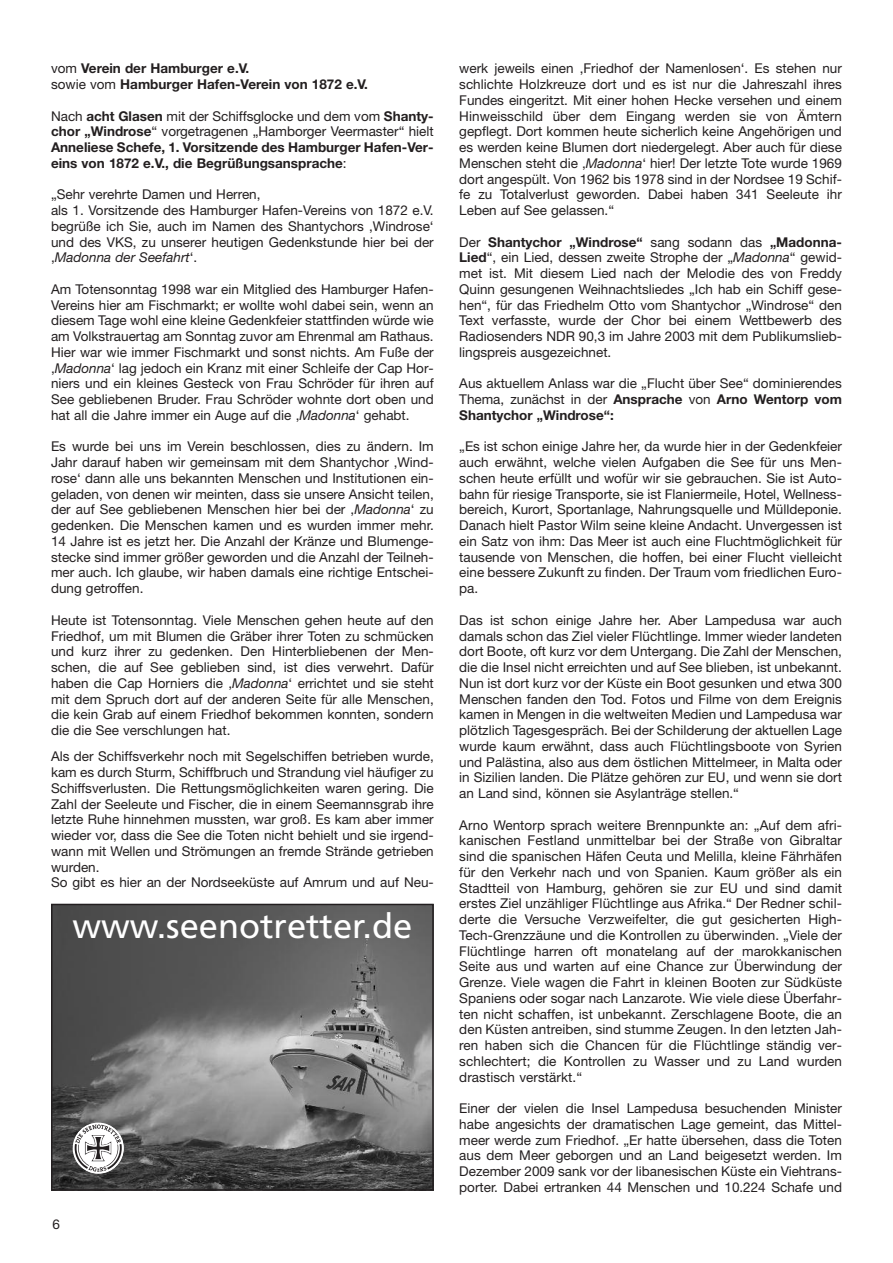
<style>
.page{position:relative;width:893px;height:1263px;background:#fff}
.page>*{position:absolute;margin:0;border:0;box-sizing:border-box;transform-origin:0 0}
.t1{font:34.5px "Frutiger LT Std";color:#fff}
.t2{font:13.5px/15.8px "Helvetica Neue LT Std";color:#231f20;text-align:justify}
.t3{font:700 13.5px/15.8px "Helvetica Neue LT Std";color:#231f20}
.s1{font-weight:400}
.s2{font-style:italic}
.s3{font-weight:700}
</style>
<div class="page">
<img style="left:54px;top:907px;width:377px;height:281px">
<svg style="left:73px;top:1123px;width:51px;height:50px"></svg>
<div style="left:51px;top:904px;width:383px;height:287px;border:2px solid #231f20"></div>
<p class="t3" style="left:51px;top:62px;width:319px"><span class="s1">vom</span> Verein der Hamburger e.V.<br><span class="s1">sowie vom</span> Hamburger Hafen-Verein von 1872 e.V.</p>
<p class="t3" style="left:51px;top:109px;width:384px;text-align:justify"><span class="s1">Nach</span> acht Glasen <span class="s1">mit der Schiffsglocke und dem vom</span> Shanty&shy;chor „Windrose<span class="s1">“ vorgetragenen „Hamborger Veermaster“ hielt </span>Anneliese Schefe, 1. Vorsitzende des Hamburger Hafen-Ver&shy;eins von 1872 e.V., die Begrüßungsansprache<span class="s1">:</span></p>
<p class="t2" style="left:51px;top:188px;width:384px;text-align:left">„Sehr verehrte Damen und Herren,<br>als 1. Vorsitzende des Hamburger Hafen-Vereins von 1872 e.V. begrüße ich Sie, auch im Namen des Shantychors ,Windrose‘ und des VKS, zu unserer heutigen Gedenkstunde hier bei der ,<span class="s2">Madonna der Seefahrt</span>‘.</p>
<p class="t2" style="left:51px;top:283px;width:384px">Am Totensonntag 1998 war ein Mitglied des Hamburger Hafen-Vereins hier am Fischmarkt; er wollte wohl dabei sein, wenn an diesem Tage wohl eine kleine Gedenkfeier stattfinden würde wie am Volkstrauertag am Sonntag zuvor am Ehrenmal am Rathaus.<br>Hier war wie immer Fischmarkt und sonst nichts. Am Fuße der ,<span class="s2">Madonna</span>‘ lag jedoch ein Kranz mit einer Schleife der Cap Hor&shy;niers und ein kleines Gesteck von Frau Schröder für ihren auf See gebliebenen Bruder. Frau Schröder wohnte dort oben und hat all die Jahre immer ein Auge auf die ,<span class="s2">Madonna</span>‘ gehabt.</p>
<p class="t2" style="left:51px;top:440px;width:384px">Es wurde bei uns im Verein beschlossen, dies zu ändern. Im Jahr darauf haben wir gemeinsam mit dem Shantychor ,Wind&shy;rose‘ dann alle uns bekannten Menschen und Institutionen ein&shy;geladen, von denen wir meinten, dass sie unsere Ansicht teilen, der auf See gebliebenen Menschen hier bei der ,<span class="s2">Madonna</span>‘ zu gedenken. Die Menschen kamen und es wurden immer mehr.<br>14 Jahre ist es jetzt her. Die Anzahl der Kränze und Blumenge&shy;stecke sind immer größer geworden und die Anzahl der Teilneh&shy;mer auch. Ich glaube, wir haben damals eine richtige Entschei&shy;dung getroffen.</p>
<p class="t2" style="left:51px;top:613px;width:384px">Heute ist Totensonntag. Viele Menschen gehen heute auf den Friedhof, um mit Blumen die Gräber ihrer Toten zu schmücken und kurz ihrer zu gedenken. Den Hinterbliebenen der Men&shy;schen, die auf See geblieben sind, ist dies verwehrt. Dafür haben die Cap Horniers die ,<span class="s2">Madonna</span>‘ errichtet und sie steht mit dem Spruch dort auf der anderen Seite für alle Menschen, die kein Grab auf einem Friedhof bekommen konnten, sondern die die See verschlungen hat.</p>
<p class="t2" style="left:51px;top:750px;width:384px;text-align:left">Als der Schiffsverkehr noch mit Segelschiffen betrieben wurde, kam es durch Sturm, Schiffbruch und Strandung viel häufiger zu Schiffsverlusten. Die Rettungsmöglichkeiten waren gering. Die Zahl der Seeleute und Fischer, die in einem Seemannsgrab ihre letzte Ruhe hinnehmen mussten, war groß. Es kam aber immer wieder vor, dass die See die Toten nicht behielt und sie irgend&shy;wann mit Wellen und Strömungen an fremde Strände getrieben wurden.<br>So gibt es hier an der Nordseeküste auf Amrum und auf Neu-</p>
<h1 class="t1" style="left:72px;top:912px;width:341px">www.seenotretter.de</h1>
<p class="t2" style="left:53px;top:1218px;width:9px">6</p>
<p class="t2" style="left:459px;top:62px;width:384px">werk jeweils einen ,Friedhof der Namenlosen‘. Es stehen nur schlichte Holzkreuze dort und es ist nur die Jahreszahl ihres Fundes eingeritzt. Mit einer hohen Hecke versehen und einem Hinweisschild über dem Eingang werden sie von Ämtern gepflegt. Dort kommen heute sicherlich keine Angehörigen und es werden keine Blumen dort niedergelegt. Aber auch für diese Menschen steht die ,<span class="s2">Madonna</span>‘ hier! Der letzte Tote wurde 1969 dort angespült. Von 1962 bis 1978 sind in der Nordsee 19 Schif&shy;fe zu Totalverlust geworden. Dabei haben 341 Seeleute ihr Leben auf See gelassen.“</p>
<p class="t2" style="left:459px;top:235px;width:384px">Der <span class="s3">Shantychor „Windrose“</span> sang sodann das <span class="s3">„Madonna-Lied</span>“, ein Lied, dessen zweite Strophe der „<span class="s2">Madonna</span>“ gewid&shy;met ist. Mit diesem Lied nach der Melodie des von Freddy Quinn gesungenen Weihnachtsliedes „Ich hab ein Schiff gese&shy;hen“, für das Friedhelm Otto vom Shantychor „Windrose“ den Text verfasste, wurde der Chor bei einem Wettbewerb des Radiosenders NDR 90,3 im Jahre 2003 mit dem Publikumslieb&shy;lingspreis ausgezeichnet.</p>
<p class="t2" style="left:459px;top:377px;width:384px">Aus aktuellem Anlass war die „Flucht über See“ dominierendes Thema, zunächst in der <span class="s3">Ansprache</span> von <span class="s3">Arno Wentorp vom Shantychor „Windrose“:</span></p>
<p class="t2" style="left:459px;top:440px;width:384px">„Es ist schon einige Jahre her, da wurde hier in der Gedenkfeier auch erwähnt, welche vielen Aufgaben die See für uns Men&shy;schen heute erfüllt und wofür wir sie gebrauchen. Sie ist Auto&shy;bahn für riesige Transporte, sie ist Flaniermeile, Hotel, Wellness&shy;bereich, Kurort, Sportanlage, Nahrungsquelle und Mülldeponie.<br>Danach hielt Pastor Wilm seine kleine Andacht. Unvergessen ist ein Satz von ihm: Das Meer ist auch eine Fluchtmöglichkeit für tausende von Menschen, die hoffen, bei einer Flucht vielleicht eine bessere Zukunft zu finden. Der Traum vom friedlichen Euro&shy;pa.</p>
<p class="t2" style="left:459px;top:613px;width:384px">Das ist schon einige Jahre her. Aber Lampedusa war auch damals schon das Ziel vieler Flüchtlinge. Immer wieder landeten dort Boote, oft kurz vor dem Untergang. Die Zahl der Menschen, die die Insel nicht erreichten und auf See blieben, ist unbekannt.<br>Nun ist dort kurz vor der Küste ein Boot gesunken und etwa 300<br>Menschen fanden den Tod. Fotos und Filme von dem Ereignis kamen in Mengen in die weltweiten Medien und Lampedusa war plötzlich Tagesgespräch. Bei der Schilderung der aktuellen Lage wurde kaum erwähnt, dass auch Flüchtlingsboote von Syrien und Palästina, also aus dem östlichen Mittelmeer, in Malta oder in Sizilien landen. Die Plätze gehören zur EU, und wenn sie dort an Land sind, können sie Asylanträge stellen.“</p>
<p class="t2" style="left:459px;top:818px;width:384px">Arno Wentorp sprach weitere Brennpunkte an: „Auf dem afri&shy;kanischen Festland unmittelbar bei der Straße von Gibraltar sind die spanischen Häfen Ceuta und Melilla, kleine Fährhäfen für den Verkehr nach und von Spanien. Kaum größer als ein Stadtteil von Hamburg, gehören sie zur EU und sind damit erstes Ziel unzähliger Flüchtlinge aus Afrika.“ Der Redner schil&shy;derte die Versuche Verzweifelter, die gut gesicherten High-Tech-Grenzzäune und die Kontrollen zu überwinden. „Viele der Flüchtlinge harren oft monatelang auf der marokkanischen Seite aus und warten auf eine Chance zur Überwindung der Grenze. Viele wagen die Fahrt in kleinen Booten zur Südküste Spaniens oder sogar nach Lanzarote. Wie viele diese Überfahr&shy;ten nicht schaffen, ist unbekannt. Zerschlagene Boote, die an den Küsten antreiben, sind stumme Zeugen. In den letzten Jah&shy;ren haben sich die Chancen für die Flüchtlinge ständig ver&shy;schlechtert; die Kontrollen zu Wasser und zu Land wurden drastisch verstärkt.“</p>
<p class="t2" style="left:459px;top:1102px;width:384px">Einer der vielen die Insel Lampedusa besuchenden Minister habe angesichts der dramatischen Lage gemeint, das Mittel&shy;meer werde zum Friedhof. „Er hatte übersehen, dass die Toten aus dem Meer geborgen und an Land beigesetzt werden. Im Dezember 2009 sank vor der libanesischen Küste ein Viehtrans&shy;porter. Dabei ertranken 44 Menschen und 10.224 Schafe und</p>
</div>
